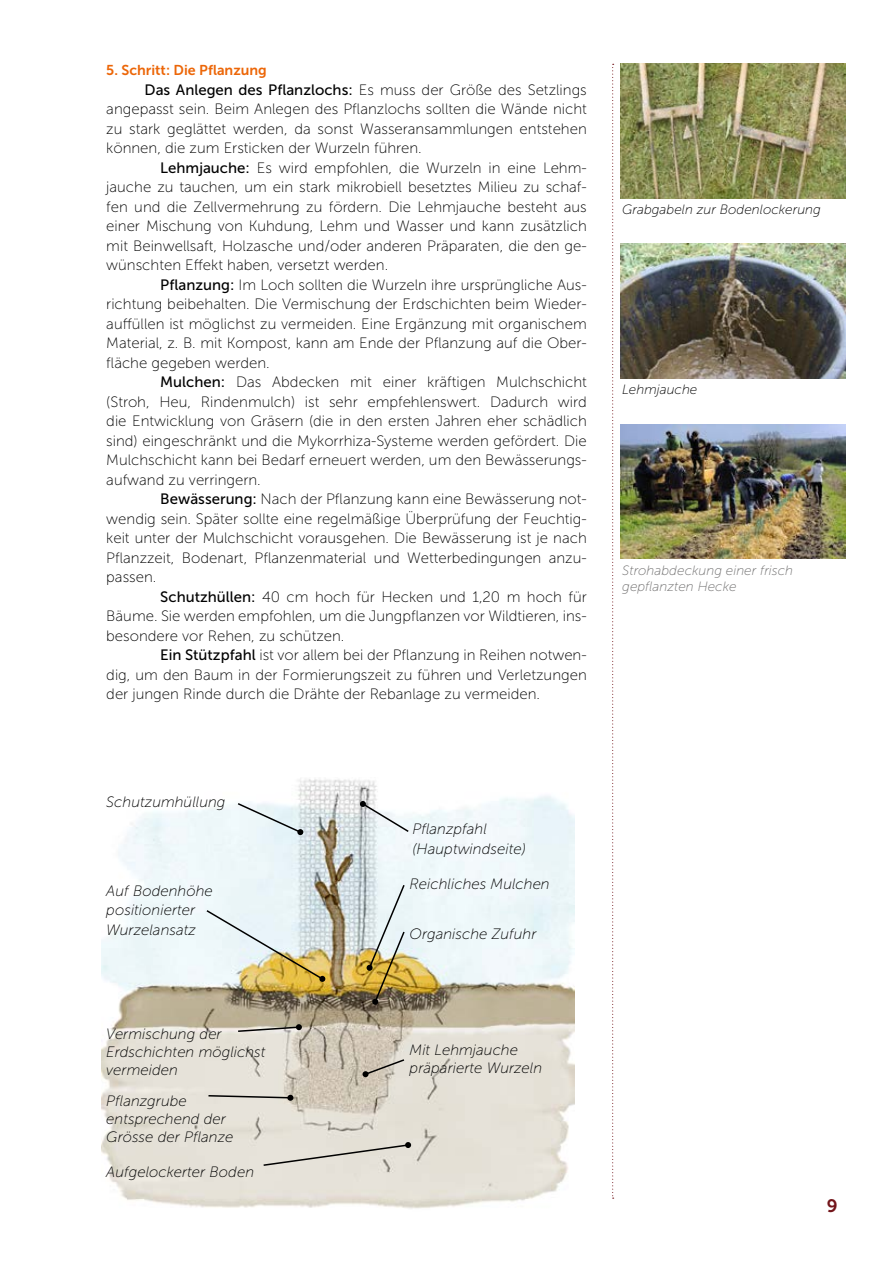
<style>
.page{position:relative;width:893px;height:1263px;background:#fff}
.page>*{position:absolute;margin:0;border:0;box-sizing:border-box;transform-origin:0 0}
.t1{font:18px "Museo Sans 700";color:#73151a}
.t2{font:15px/19.5px "Museo Sans 100";color:#000;text-align:justify}
.t3{font:italic 15px/18px "Museo Sans 100";color:#000}
.t4{font:14.25px "Museo Sans 700";color:#ec6608}
.t5{font:italic 13.5px/16.5px "Museo Sans 100";color:#706f6f}
.t6{font:italic 13.5px "Museo Sans 100";color:#000}
.s1{font-family:"Museo Sans 500"}
</style>
<div class="page">
<svg style="left:612px;top:64px;width:2px;height:1135px"></svg>
<img style="left:621px;top:64px;width:224px;height:134px">
<img style="left:621px;top:244px;width:224px;height:134px">
<img style="left:621px;top:424px;width:224px;height:135px">
<img style="left:102px;top:778px;width:472px;height:431px">
<svg style="left:360px;top:801px;width:50px;height:32px"></svg>
<svg style="left:236px;top:802px;width:67px;height:33px"></svg>
<svg style="left:205px;top:909px;width:120px;height:73px;background:#dfdfcb"></svg>
<svg style="left:237px;top:1024px;width:65px;height:9px"></svg>
<svg style="left:207px;top:1094px;width:86px;height:7px"></svg>
<svg style="left:262px;top:1142px;width:149px;height:25px;background:#d5d2c9"></svg>
<img style="left:368px;top:883px;width:38px;height:122px">
<svg style="left:364px;top:1058px;width:42px;height:18px"></svg>
<div style="left:362px;top:1071px;width:7px;height:6px;background:#000;border-radius:50%"></div>
<p class="t4" style="left:106px;top:62px;width:162px">5. Schritt: Die Pflanzung</p>
<p class="t2" style="left:106px;top:80px;width:482px;text-indent:38px"><span class="s1">Das Anlegen des Pflanzlochs:</span> Es muss der Größe des Setzlings angepasst sein. Beim Anlegen des Pflanzlochs sollten die Wände nicht zu stark geglättet werden, da sonst Wasseransammlungen entstehen können, die zum Ersticken der Wurzeln führen.</p>
<p class="t2" style="left:106px;top:158px;width:482px;text-indent:54px"><span class="s1">Lehmjauche:</span> Es wird empfohlen, die Wurzeln in eine Lehm&shy;jauche zu tauchen, um ein stark mikrobiell besetztes Milieu zu schaf&shy;fen und die Zellvermehrung zu fördern. Die Lehmjauche besteht aus einer Mischung von Kuhdung, Lehm und Wasser und kann zusätzlich mit Beinwellsaft, Holzasche und/oder anderen Präparaten, die den ge&shy;wünschten Effekt haben, versetzt werden.</p>
<p class="t2" style="left:106px;top:275px;width:482px;text-indent:54px"><span class="s1">Pflanzung:</span> Im Loch sollten die Wurzeln ihre ursprüngliche Aus&shy;richtung beibehalten. Die Vermischung der Erdschichten beim Wieder&shy;auffüllen ist möglichst zu vermeiden. Eine Ergänzung mit organischem Material, z. B. mit Kompost, kann am Ende der Pflanzung auf die Ober&shy;fläche gegeben werden.</p>
<p class="t2" style="left:106px;top:372px;width:482px;text-indent:54px"><span class="s1">Mulchen:</span> Das Abdecken mit einer kräftigen Mulchschicht (Stroh, Heu, Rindenmulch) ist sehr empfehlenswert. Dadurch wird die Entwicklung von Gräsern (die in den ersten Jahren eher schädlich sind) eingeschränkt und die Mykorrhiza-Systeme werden gefördert. Die Mulchschicht kann bei Bedarf erneuert werden, um den Bewässerungs&shy;aufwand zu verringern.</p>
<p class="t2" style="left:106px;top:489px;width:482px;text-indent:54px"><span class="s1">Bewässerung:</span> Nach der Pflanzung kann eine Bewässerung not&shy;wendig sein. Später sollte eine regelmäßige Überprüfung der Feuchtig&shy;keit unter der Mulchschicht vorausgehen. Die Bewässerung ist je nach Pflanzzeit, Bodenart, Pflanzenmaterial und Wetterbedingungen anzu&shy;passen.</p>
<p class="t2" style="left:106px;top:587px;width:482px;text-indent:54px"><span class="s1">Schutzhüllen:</span> 40 cm hoch für Hecken und 1,20 m hoch für Bäume. Sie werden empfohlen, um die Jungpflanzen vor Wildtieren, ins&shy;besondere vor Rehen, zu schützen.</p>
<p class="t2" style="left:106px;top:645px;width:482px;text-indent:54px"><span class="s1">Ein Stützpfahl</span> ist vor allem bei der Pflanzung in Reihen notwen&shy;dig, um den Baum in der Formierungszeit zu führen und Verletzungen der jungen Rinde durch die Drähte der Rebanlage zu vermeiden.</p>
<p class="t6" style="left:622px;top:202px;width:200px">Grabgabeln zur Bodenlockerung</p>
<p class="t6" style="left:622px;top:382px;width:77px">Lehmjauche</p>
<p class="t5" style="left:622px;top:562px;width:172px">Strohabdeckung einer frisch gepflanzten Hecke</p>
<p class="t3" style="left:106px;top:793px;width:121px">Schutzumhüllung</p>
<p class="t3" style="left:106px;top:881px;width:108px;line-height:19.5px">Auf Bodenhöhe positionierter<br>Wurzelansatz</p>
<p class="t3" style="left:106px;top:1025px;width:161px">Vermischung der<br>Erdschichten möglichst vermeiden</p>
<p class="t3" style="left:106px;top:1092px;width:129px">Pflanzgrube entsprechend der<br>Grösse der Pflanze</p>
<p class="t3" style="left:106px;top:1163px;width:149px">Aufgelockerter Boden</p>
<p class="t3" style="left:412px;top:819px;width:115px;line-height:19.5px">Pflanzpfahl (Hauptwindseite)</p>
<p class="t3" style="left:410px;top:875px;width:142px">Reichliches Mulchen</p>
<p class="t3" style="left:410px;top:925px;width:128px">Organische Zufuhr</p>
<p class="t3" style="left:410px;top:1041px;width:134px">Mit Lehmjauche präparierte Wurzeln</p>
<p class="t1" style="left:827px;top:1195px;width:12px">9</p>
</div>
